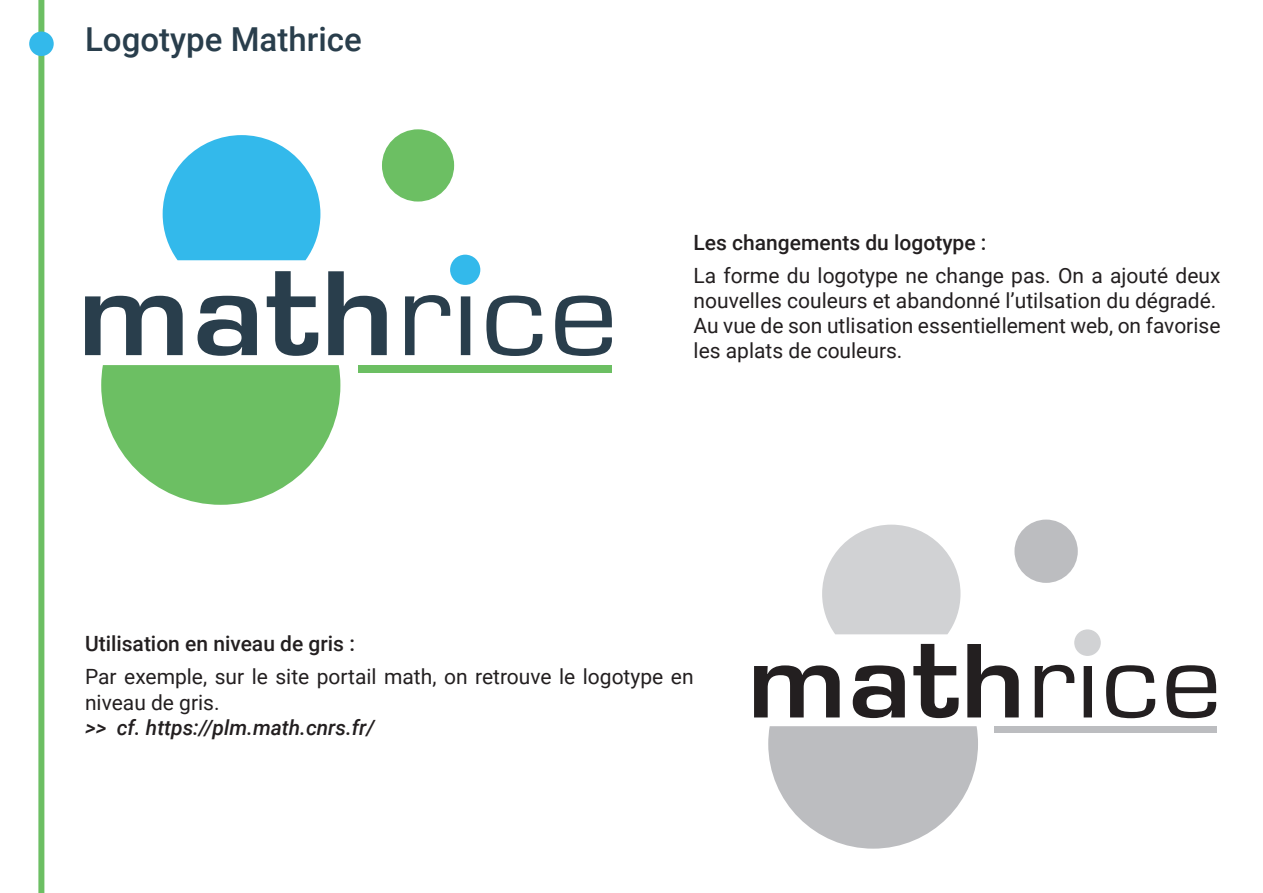
<style>
.page{position:relative;width:1263px;height:893px;background:#fff}
.page>*{position:absolute;margin:0;border:0;box-sizing:border-box;transform-origin:0 0}
.t1{font:500 33px "Roboto";color:#293e4c}
.t2{font:21px/25.2px "Roboto";color:#231f20}
.t3{font:500 21px "Roboto";color:#231f20}
.t4{font:italic 500 21px "Roboto";color:#231f20}
</style>
<div class="page">
<div style="left:38px;top:0;width:6px;height:893px;background:#6cbf63"></div>
<div style="left:29px;top:32px;width:25px;height:24px;background:#33b9eb;border-radius:50%"></div>
<div style="left:382px;top:129px;width:72px;height:73px;background:#6cbf63;border-radius:50%"></div>
<svg style="left:163px;top:135px;width:157px;height:125px;background:#52c3ee"></svg>
<svg style="left:85px;top:296px;width:98px;height:59px"></svg>
<svg style="left:198px;top:296px;width:59px;height:60px"></svg>
<svg style="left:328px;top:271px;width:59px;height:84px"></svg>
<svg style="left:405px;top:295px;width:45px;height:60px"></svg>
<svg style="left:461px;top:284px;width:9px;height:71px"></svg>
<svg style="left:486px;top:296px;width:56px;height:60px"></svg>
<svg style="left:555px;top:296px;width:57px;height:60px"></svg>
<div style="left:450px;top:255px;width:30px;height:30px;background:#33b9eb;border-radius:50%"></div>
<svg style="left:267px;top:271px;width:51px;height:85px"></svg>
<svg style="left:101px;top:365px;width:239px;height:140px"></svg>
<div style="left:359px;top:365px;width:253px;height:7px;background:#6cbf63"></div>
<div style="left:1014px;top:520px;width:64px;height:63px;background:#bcbdc0;border-radius:50%"></div>
<svg style="left:822px;top:525px;width:138px;height:109px"></svg>
<svg style="left:754px;top:665px;width:86px;height:52px"></svg>
<svg style="left:853px;top:665px;width:52px;height:53px"></svg>
<svg style="left:967px;top:644px;width:52px;height:73px"></svg>
<svg style="left:1035px;top:665px;width:39px;height:52px"></svg>
<svg style="left:1084px;top:655px;width:8px;height:62px"></svg>
<svg style="left:1106px;top:665px;width:49px;height:53px"></svg>
<svg style="left:1166px;top:665px;width:50px;height:53px"></svg>
<div style="left:1074px;top:629px;width:27px;height:27px;background:#d1d2d4;border-radius:50%"></div>
<svg style="left:913px;top:644px;width:46px;height:74px"></svg>
<svg style="left:768px;top:726px;width:210px;height:123px"></svg>
<div style="left:994px;top:726px;width:222px;height:6px;background:#bcbdc0"></div>
<p class="t1" style="left:85px;top:16px;width:278px">Logotype Mathrice</p>
<p class="t3" style="left:693px;top:227px;width:294px">Les changements du logotype :</p>
<p class="t2" style="left:693px;top:262px;width:528px">La forme du logotype ne change pas. On a ajouté deux nouvelles couleurs et abandonné l’utilsation du dégradé.</p>
<p class="t2" style="left:693px;top:312px;width:528px">Au vue de son utlisation essentiellement web, on favorise les aplats de couleurs.</p>
<p class="t3" style="left:85px;top:629px;width:271px">Utilisation en niveau de gris :</p>
<p class="t2" style="left:85px;top:664px;width:610px">Par exemple, sur le site portail math, on retrouve le logotype en niveau de gris.</p>
<p class="t4" style="left:85px;top:713px;width:291px">&gt;&gt; cf. https://plm.math.cnrs.fr/</p>
</div>
